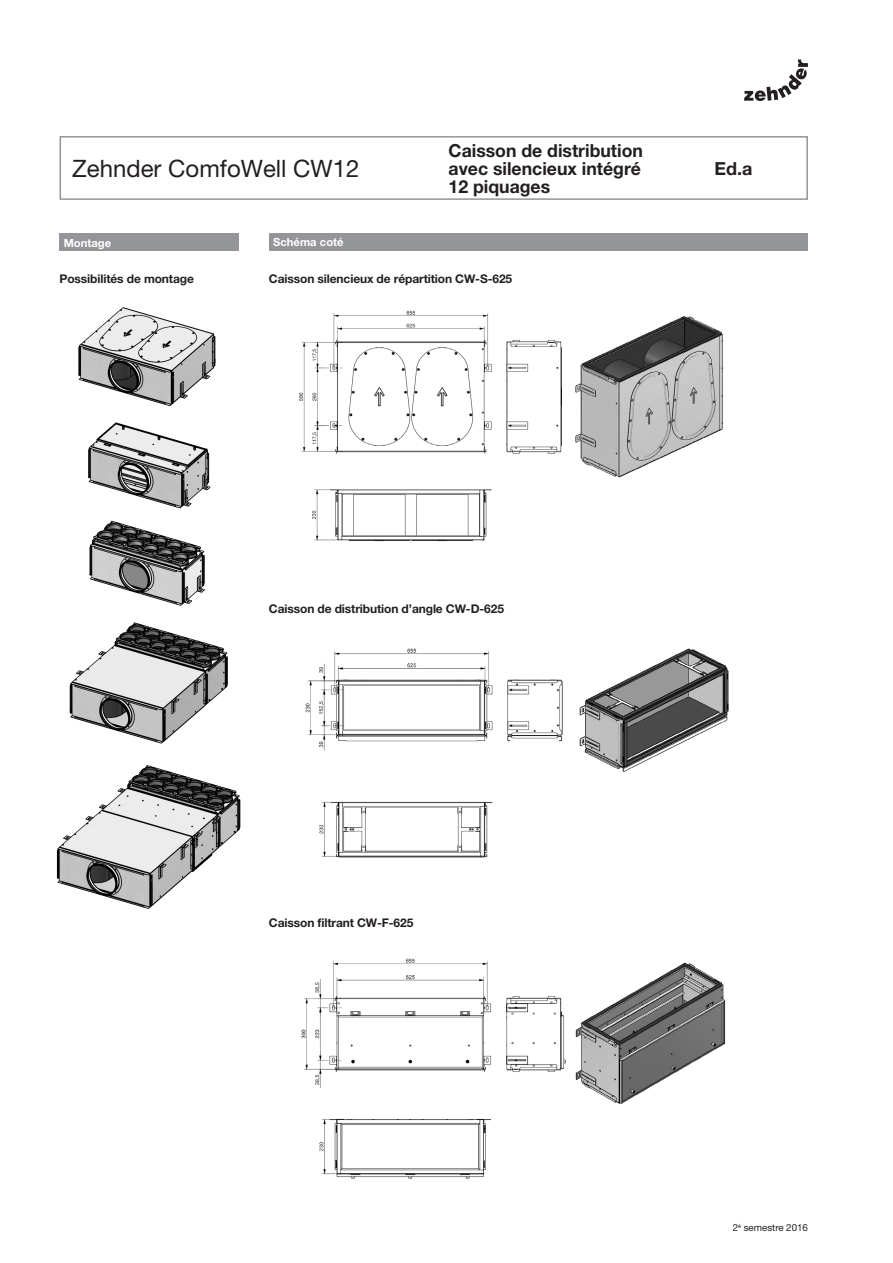
<style>
.page{position:relative;width:893px;height:1263px;background:#fff}
.page>*{position:absolute;margin:0;border:0;box-sizing:border-box;transform-origin:0 0}
.HL2{font:24px "Helvetica Neue";color:#231f20}
.HL2-2{font:700 18px/18px "Helvetica Neue";color:#231f20}
.CTB{font:700 12px "Helvetica Neue";letter-spacing:-.01em;color:#231f20}
.IC1{font:700 11.25px "Helvetica Neue";color:#fff}
.t1{font:9.75px "Helvetica Neue";color:#231f20}
</style>
<div class="page">
<svg style="left:744px;top:60px;width:64px;height:41px"></svg>
<img style="left:299px;top:310px;width:424px;height:232px">
<img style="left:78px;top:307px;width:138px;height:100px">
<div style="left:60px;top:234px;width:179px;height:17px;background:#939598"></div>
<div style="left:269px;top:233px;width:539px;height:17px;background:#939598"></div>
<img style="left:87px;top:422px;width:124px;height:87px">
<img style="left:89px;top:520px;width:116px;height:86px">
<img style="left:69px;top:622px;width:159px;height:122px">
<img style="left:56px;top:765px;width:185px;height:144px">
<img style="left:305px;top:648px;width:424px;height:210px">
<img style="left:301px;top:958px;width:425px;height:221px">
<div style="left:60px;top:136px;width:748px;height:64px;background:#fff;border:2px solid #939598"></div>
<p class="HL2-2" style="left:449px;top:141px;width:196px">Caisson de distribution avec silencieux intégré</p>
<p class="HL2-2" style="left:449px;top:177px;width:103px">12 piquages</p>
<p class="HL2" style="left:72px;top:155px;width:289px">Zehnder ComfoWell CW12</p>
<p class="HL2-2" style="left:714px;top:159px;width:39px">Ed.a</p>
<p class="IC1" style="left:64px;top:236px;width:49px">Montage</p>
<p class="IC1" style="left:273px;top:235px;width:72px">Schéma coté</p>
<p class="CTB" style="left:60px;top:272px;width:136px">Possibilités de montage</p>
<p class="CTB" style="left:269px;top:272px;width:245px">Caisson silencieux de répartition CW-S-625</p>
<p class="CTB" style="left:269px;top:602px;width:237px">Caisson de distribution d’angle CW-D-625</p>
<p class="CTB" style="left:269px;top:915px;width:146px">Caisson filtrant CW-F-625</p>
<p class="t1" style="left:733px;top:1221px;width:77px">2<sup>è</sup> semestre 2016</p>
</div>
